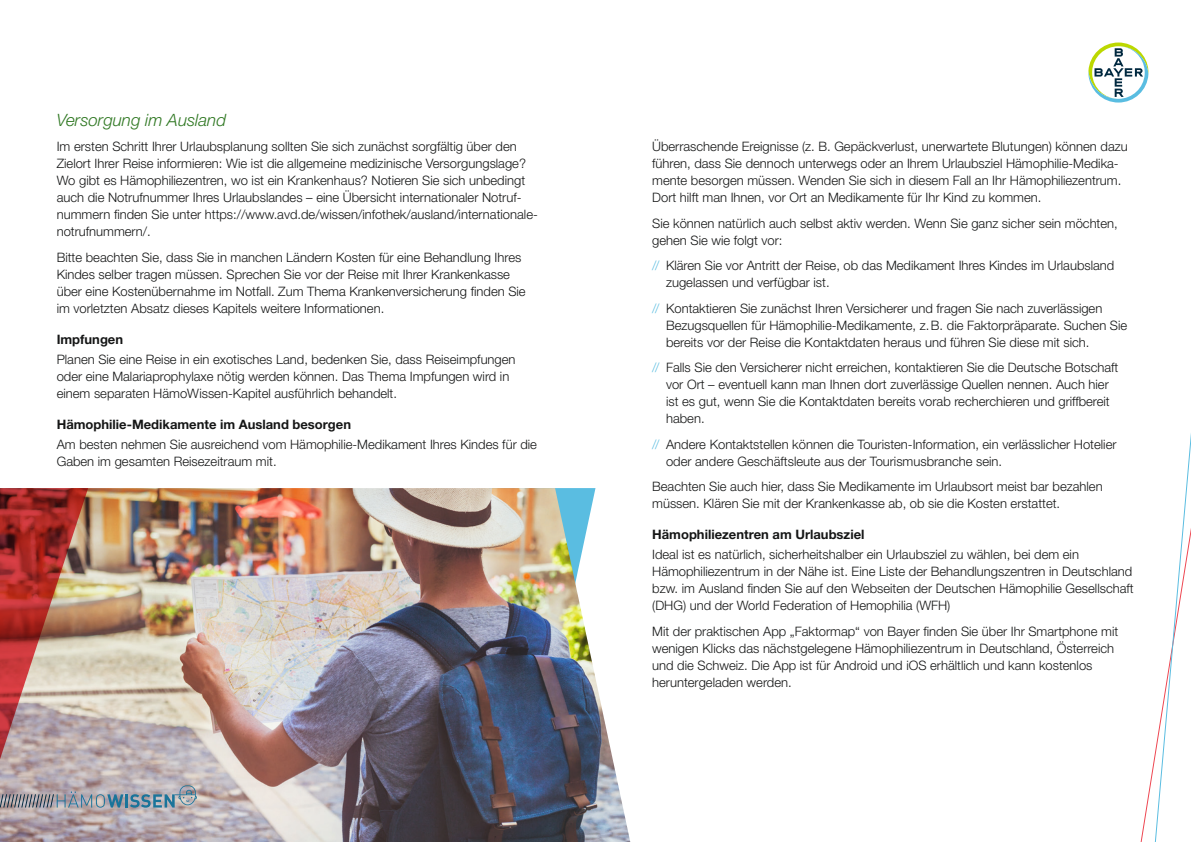
<style>
.page{position:relative;width:1191px;height:842px;background:#fff}
.page>*{position:absolute;margin:0;border:0;box-sizing:border-box;transform-origin:0 0}
.t1{font:italic 300 17px "Helvetica Neue LT Pro";color:#307823}
.t2{font:300 13px/17px "Helvetica Neue LT Pro";color:#151616}
.t3{font:700 13px "Helvetica Neue LT Pro";color:#151616}
.s1{color:#5abde1}
</style>
<div class="page">
<img style="left:197px;top:488px;width:433px;height:354px">
<svg style="left:1088px;top:42px;width:103px;height:800px"></svg>
<img style="left:0;top:488px;width:197px;height:354px">
<h1 class="t1" style="left:57px;top:109px;width:171px">Versorgung im Ausland</h1>
<p class="t2" style="left:57px;top:138px;width:483px">Im ersten Schritt Ihrer Urlaubsplanung sollten Sie sich zunächst sorgfältig über den Zielort Ihrer Reise informieren: Wie ist die allgemeine medizinische Versorgungslage?<br>Wo gibt es Hämophiliezentren, wo ist ein Krankenhaus? Notieren Sie sich unbedingt auch die Notrufnummer Ihres Urlaubslandes – eine Übersicht internationaler Notruf&shy;nummern finden Sie unter https://www.avd.de/wissen/infothek/ausland/internationale&shy;notrufnummern/.</p>
<p class="t2" style="left:57px;top:248px;width:470px">Bitte beachten Sie, dass Sie in manchen Ländern Kosten für eine Behandlung Ihres Kindes selber tragen müssen. Sprechen Sie vor der Reise mit Ihrer Krankenkasse über eine Kostenübernahme im Notfall. Zum Thema Krankenversicherung finden Sie im vorletzten Absatz dieses Kapitels weitere Informationen.</p>
<p class="t3" style="left:57px;top:331px;width:68px">Impfungen</p>
<p class="t2" style="left:57px;top:350px;width:460px">Planen Sie eine Reise in ein exotisches Land, bedenken Sie, dass Reiseimpfungen oder eine Malariaprophylaxe nötig werden können. Das Thema Impfungen wird in einem separaten HämoWissen-Kapitel ausführlich behandelt.</p>
<p class="t3" style="left:57px;top:416px;width:296px">Hämophilie-Medikamente im Ausland besorgen</p>
<p class="t2" style="left:57px;top:435px;width:482px">Am besten nehmen Sie ausreichend vom Hämophilie-Medikament Ihres Kindes für die<br>Gaben im gesamten Reisezeitraum mit.</p>
<p class="t2" style="left:652px;top:138px;width:477px">Überraschende Ereignisse (z. B. Gepäckverlust, unerwartete Blutungen) können dazu führen, dass Sie dennoch unterwegs oder an Ihrem Urlaubsziel Hämophilie-Medika&shy;mente besorgen müssen. Wenden Sie sich in diesem Fall an Ihr Hämophiliezentrum.<br>Dort hilft man Ihnen, vor Ort an Medikamente für Ihr Kind zu kommen.</p>
<p class="t2" style="left:652px;top:214px;width:467px">Sie können natürlich auch selbst aktiv werden. Wenn Sie ganz sicher sein möchten, gehen Sie wie folgt vor:</p>
<p class="t2" style="left:666px;top:257px;width:450px;text-indent:-14px"><span class="s1">//</span> Klären Sie vor Antritt der Reise, ob das Medikament Ihres Kindes im Urlaubsland zugelassen und verfügbar ist.</p>
<p class="t2" style="left:666px;top:299px;width:463px;text-indent:-14px"><span class="s1">//</span> Kontaktieren Sie zunächst Ihren Versicherer und fragen Sie nach zuverlässigen<br>Bezugsquellen für Hämophilie-Medikamente, z.B. die Faktorpräparate. Suchen Sie bereits vor der Reise die Kontaktdaten heraus und führen Sie diese mit sich.</p>
<p class="t2" style="left:666px;top:359px;width:454px;text-indent:-14px"><span class="s1">//</span> Falls Sie den Versicherer nicht erreichen, kontaktieren Sie die Deutsche Botschaft vor Ort – eventuell kann man Ihnen dort zuverlässige Quellen nennen. Auch hier ist es gut, wenn Sie die Kontaktdaten bereits vorab recherchieren und griffbereit haben.</p>
<p class="t2" style="left:666px;top:435px;width:452px;text-indent:-14px"><span class="s1">//</span> Andere Kontaktstellen können die Touristen-Information, ein verlässlicher Hotelier oder andere Geschäftsleute aus der Tourismusbranche sein.</p>
<p class="t2" style="left:652px;top:478px;width:452px">Beachten Sie auch hier, dass Sie Medikamente im Urlaubsort meist bar bezahlen müssen. Klären Sie mit der Krankenkasse ab, ob sie die Kosten erstattet.</p>
<p class="t3" style="left:652px;top:527px;width:214px">Hämophiliezentren am Urlaubsziel</p>
<p class="t2" style="left:652px;top:546px;width:483px">Ideal ist es natürlich, sicherheitshalber ein Urlaubsziel zu wählen, bei dem ein Hämophiliezentrum in der Nähe ist. Eine Liste der Behandlungszentren in Deutschland bzw. im Ausland finden Sie auf den Webseiten der Deutschen Hämophilie Gesellschaft (DHG) und der World Federation of Hemophilia (WFH)</p>
<p class="t2" style="left:652px;top:622px;width:467px">Mit der praktischen App „Faktormap“ von Bayer finden Sie über Ihr Smartphone mit wenigen Klicks das nächstgelegene Hämophiliezentrum in Deutschland, Österreich und die Schweiz. Die App ist für Android und iOS erhältlich und kann kostenlos heruntergeladen werden.</p>
</div>
